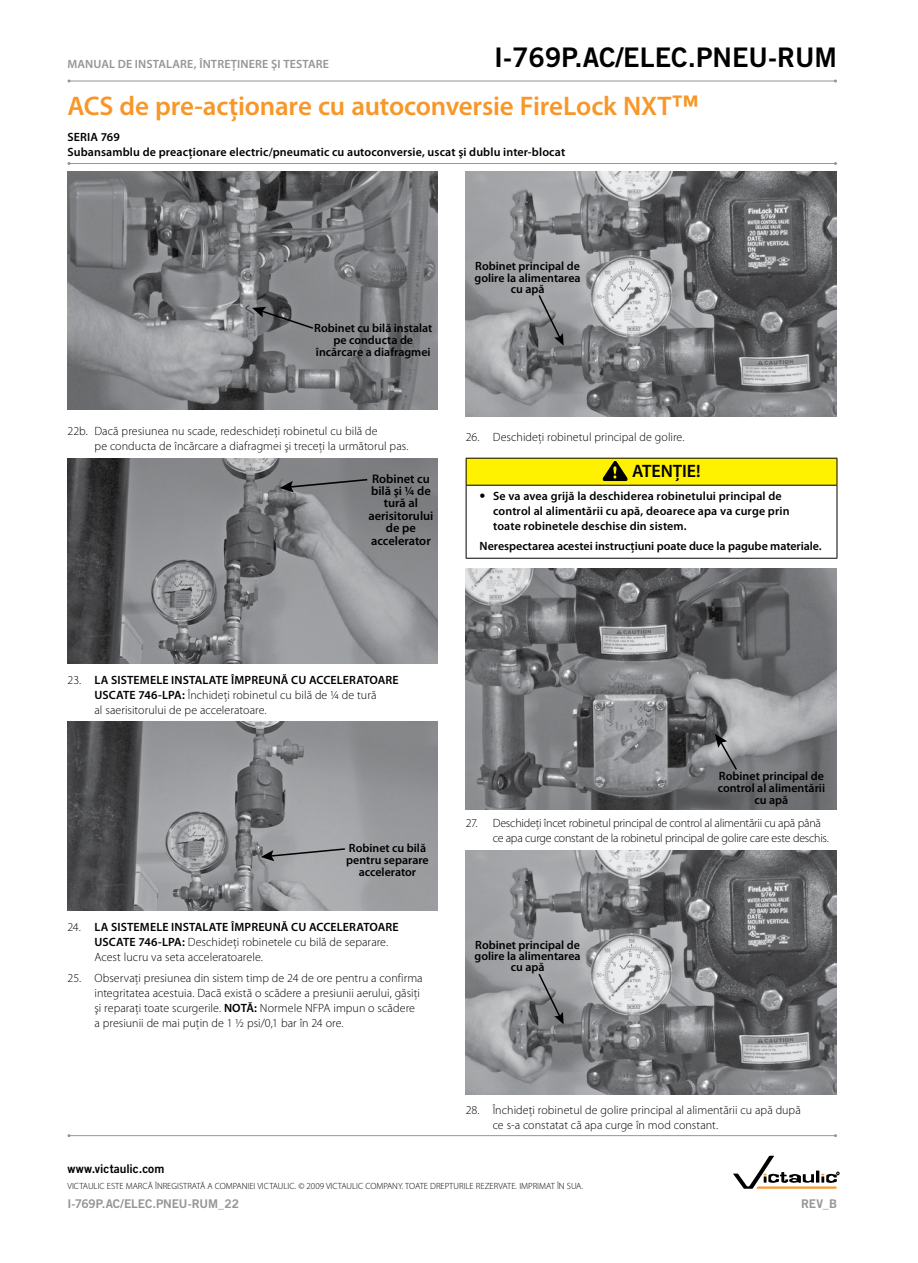
<style>
.page{position:relative;width:918px;height:1263px;background:#fff}
.page>*{position:absolute;margin:0;border:0;box-sizing:border-box;transform-origin:0 0}
.t1{font:600 27px "Myriad Pro";letter-spacing:-.01em;color:#f89728}
.t2{font:27px "Trade Gothic LT Std Bd 2";color:#000}
.t3{font:600 18px "Myriad Pro";letter-spacing:-.005em;color:#000}
.t4{font:600 12.45px/12.5px "Myriad Pro";color:#000;text-align:center}
.t5{font:300 12px/15px "Myriad Pro";color:#000}
.t6{font:600 12px/12px "Myriad Pro";color:#000;text-align:center}
.t7{font:300 12px/15px "Myriad Pro";letter-spacing:-.02em;color:#000}
.t8{font:600 12px "Myriad Pro";letter-spacing:.015em;color:#939598}
.t9{font:12px "Trade Gothic LT Std Bd 2";letter-spacing:-.01em;color:#939598}
.t10{font:12px "Trade Gothic LT Std Bd 2";color:#000}
.t11{font:300 9px "Myriad Pro";color:#000}
.s1{font-family:"Trade Gothic LT Std Bd 2";font-weight:400}
.s2{font-weight:600}
</style>
<div class="page">
<img style="left:68px;top:171px;width:370px;height:239px">
<svg style="left:252px;top:307px;width:63px;height:23px"></svg>
<img style="left:68px;top:458px;width:370px;height:205px">
<svg style="left:280px;top:478px;width:89px;height:14px"></svg>
<img style="left:68px;top:722px;width:370px;height:188px">
<svg style="left:261px;top:847px;width:86px;height:14px"></svg>
<img style="left:466px;top:172px;width:370px;height:244px">
<svg style="left:537px;top:293px;width:27px;height:53px"></svg>
<div style="left:466px;top:458px;width:371px;height:27px;background:#fff200"></div>
<hr style="left:466px;top:458px;width:371px;height:1px;background:#000">
<svg style="left:466px;top:459px;width:1px;height:26px"></svg>
<svg style="left:837px;top:459px;width:1px;height:26px"></svg>
<hr style="left:466px;top:485px;width:371px;height:1px;background:#000">
<hr style="left:466px;top:486px;width:1px;height:72px;background:#000">
<hr style="left:837px;top:486px;width:1px;height:72px;background:#000">
<hr style="left:466px;top:558px;width:371px;height:1px;background:#000">
<svg style="left:603px;top:461px;width:25px;height:20px"></svg>
<img style="left:466px;top:568px;width:370px;height:242px">
<svg style="left:715px;top:734px;width:23px;height:37px"></svg>
<img style="left:466px;top:850px;width:370px;height:245px">
<svg style="left:537px;top:972px;width:27px;height:52px"></svg>
<svg style="left:733px;top:1156px;width:106px;height:33px"></svg>
<hr style="left:69px;top:1135px;width:767px;height:1px;background:#939598">
<hr style="left:69px;top:81px;width:767px;height:1px;background:#939598">
<hr style="left:69px;top:163px;width:767px;height:1px;background:#939598">
<p class="t8" style="left:68px;top:56px;width:263px">MANUAL DE INSTALARE, ÎNTREŢINERE ŞI TESTARE</p>
<h1 class="t2" style="left:494px;top:41px;width:344px">I-769P.AC/ELEC.PNEU-RUM</h1>
<h1 class="t1" style="left:68px;top:89px;width:633px">ACS de pre-acţionare cu autoconversie FireLock NXT<span class="s1">™</span></h1>
<p class="t6" style="left:68px;top:129px;width:499px;line-height:15px;text-align:left">SERIA 769<br>Subansamblu de preacţionare electric/pneumatic cu autoconversie, uscat şi dublu inter-blocat</p>
<p class="t6" style="left:314px;top:322px;width:120px">Robinet cu bilă instalat pe conducta de încărcare a diafragmei</p>
<p class="t5" style="left:94px;top:423px;width:316px;text-indent:-27px">22b. Dacă presiunea nu scade, redeschideţi robinetul cu bilă de<br>pe conducta de încărcare a diafragmei şi treceţi la următorul pas.</p>
<p class="t4" style="left:368px;top:472px;width:67px">Robinet cu bilă şi ¼ de tură al aerisitorului de pe accelerator</p>
<p class="t6" style="left:475px;top:260px;width:108px;line-height:11.2px">Robinet principal de golire la alimentarea cu apă</p>
<p class="t5" style="left:466px;top:429px;width:220px">26. Deschideţi robinetul principal de golire.</p>
<h2 class="t3" style="left:632px;top:459px;width:70px">ATENŢIE!</h2>
<p class="t6" style="left:493px;top:488px;width:298px;line-height:15px;text-align:left;text-indent:-14px"><span class="s1">•</span> Se va avea grijă la deschiderea robinetului principal de control al alimentării cu apă, deoarece apa va curge prin toate robinetele deschise din sistem.</p>
<p class="t6" style="left:480px;top:540px;width:344px">Nerespectarea acestei instrucţiuni poate duce la pagube materiale.</p>
<p class="t5" style="left:94px;top:672px;width:306px;text-indent:-27px">23. <span class="s2">LA SISTEMELE INSTALATE ÎMPREUNĂ CU ACCELERATOARE<br>USCATE 746-LPA:</span> Închideţi robinetul cu bilă de 1/4 de tură<br>al saerisitorului de pe acceleratoare.</p>
<p class="t6" style="left:346px;top:841px;width:84px">Robinet cu bilă pentru separare accelerator</p>
<p class="t5" style="left:94px;top:919px;width:306px;text-indent:-27px">24. <span class="s2">LA SISTEMELE INSTALATE ÎMPREUNĂ CU ACCELERATOARE<br>USCATE 746-LPA:</span> Deschideţi robinetele cu bilă de separare.<br>Acest lucru va seta acceleratoarele.</p>
<p class="t5" style="left:94px;top:970px;width:330px;text-indent:-27px">25. Observaţi presiunea din sistem timp de 24 de ore pentru a confirma integritatea acestuia. Dacă există o scădere a presiunii aerului, găsiţi şi reparaţi toate scurgerile. <span class="s2">NOTĂ:</span> Normele NFPA impun o scădere a presiunii de mai puţin de 1 1/2 psi/0,1 bar în 24 ore.</p>
<p class="t6" style="left:718px;top:770px;width:109px">Robinet principal de control al alimentării cu apă</p>
<p class="t7" style="left:493px;top:815px;width:338px;text-indent:-27px">27. Deschideţi încet robinetul principal de control al alimentării cu apă până ce apa curge constant de la robinetul principal de golire care este deschis.</p>
<p class="t6" style="left:475px;top:939px;width:108px;line-height:11.2px">Robinet principal de golire la alimentarea cu apă</p>
<p class="t5" style="left:493px;top:1102px;width:310px;text-indent:-27px">28. Închideţi robinetul de golire principal al alimentării cu apă după ce s-a constatat că apa curge în mod constant.</p>
<p class="t10" style="left:68px;top:1161px;width:98px">www.victaulic.com</p>
<p class="t11" style="left:68px;top:1181px;width:517px">VICTAULIC ESTE MARCĂ ÎNREGISTRATĂ A COMPANIEI VICTAULIC. © 2009 VICTAULIC COMPANY. TOATE DREPTURILE REZERVATE. IMPRIMAT ÎN SUA.</p>
<p class="t9" style="left:68px;top:1196px;width:173px">I-769P.AC/ELEC.PNEU-RUM_22</p>
<p class="t9" style="left:801px;top:1197px;width:37px">REV_B</p>
</div>
